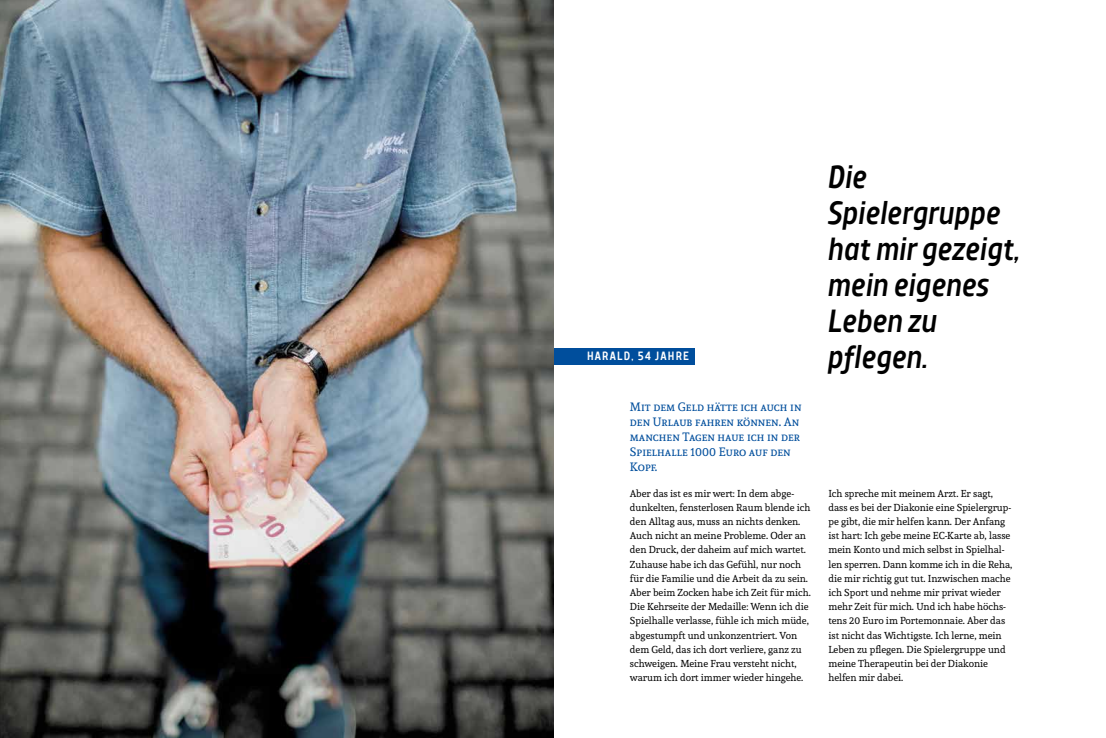
<style>
.page{position:relative;width:1106px;height:738px;background:#fff}
.page>*{position:absolute;margin:0;border:0;box-sizing:border-box;transform-origin:0 0}
.t1{font:italic 500 32px/36px "TT Teds";color:#000}
.t2{font:12px/15px "Andada SC";color:#004e9c}
.t3{font:500 12px "TT Teds";letter-spacing:.1em;color:#fff}
.t4{font:10px/14.2px "Andada";color:#000}
</style>
<div class="page">
<div style="left:393px;top:348px;width:301px;height:16px;background:#004e9c"></div>
<img style="left:0;top:0;width:553px;height:737px">
<p class="t3" style="left:587px;top:348px;width:103px">HARALD, 54 JAHRE</p>
<p class="t2" style="left:630px;top:398px;width:173px">Mit dem Geld hätte ich auch in den Urlaub fahren können. An manchen Tagen haue ich in der<br>Spielhalle 1000 Euro auf den<br>Kopf.</p>
<p class="t4" style="left:630px;top:485px;width:182px">Aber das ist es mir wert: In dem abge&shy;dunkelten, fensterlosen Raum blende ich den Alltag aus, muss an nichts denken.<br>Auch nicht an meine Probleme. Oder an den Druck, der daheim auf mich wartet.<br>Zuhause habe ich das Gefühl, nur noch für die Familie und die Arbeit da zu sein.<br>Aber beim Zocken habe ich Zeit für mich.<br>Die Kehrseite der Medaille: Wenn ich die Spielhalle verlasse, fühle ich mich müde, abgestumpft und unkonzentriert. Von dem Geld, das ich dort verliere, ganz zu schweigen. Meine Frau versteht nicht, warum ich dort immer wieder hingehe.</p>
<h1 class="t1" style="left:828px;top:159px;width:193px">Die<br>Spielergruppe hat mir gezeigt, mein eigenes<br>Leben zu pflegen.</h1>
<p class="t4" style="left:828px;top:485px;width:185px">Ich spreche mit meinem Arzt. Er sagt, dass es bei der Diakonie eine Spielergrup&shy;pe gibt, die mir helfen kann. Der Anfang ist hart: Ich gebe meine EC-Karte ab, lasse mein Konto und mich selbst in Spielhal&shy;len sperren. Dann komme ich in die Reha, die mir richtig gut tut. Inzwischen mache ich Sport und nehme mir privat wieder mehr Zeit für mich. Und ich habe höchs&shy;tens 20 Euro im Portemonnaie. Aber das ist nicht das Wichtigste. Ich lerne, mein Leben zu pflegen. Die Spielergruppe und meine Therapeutin bei der Diakonie helfen mir dabei.</p>
</div>
